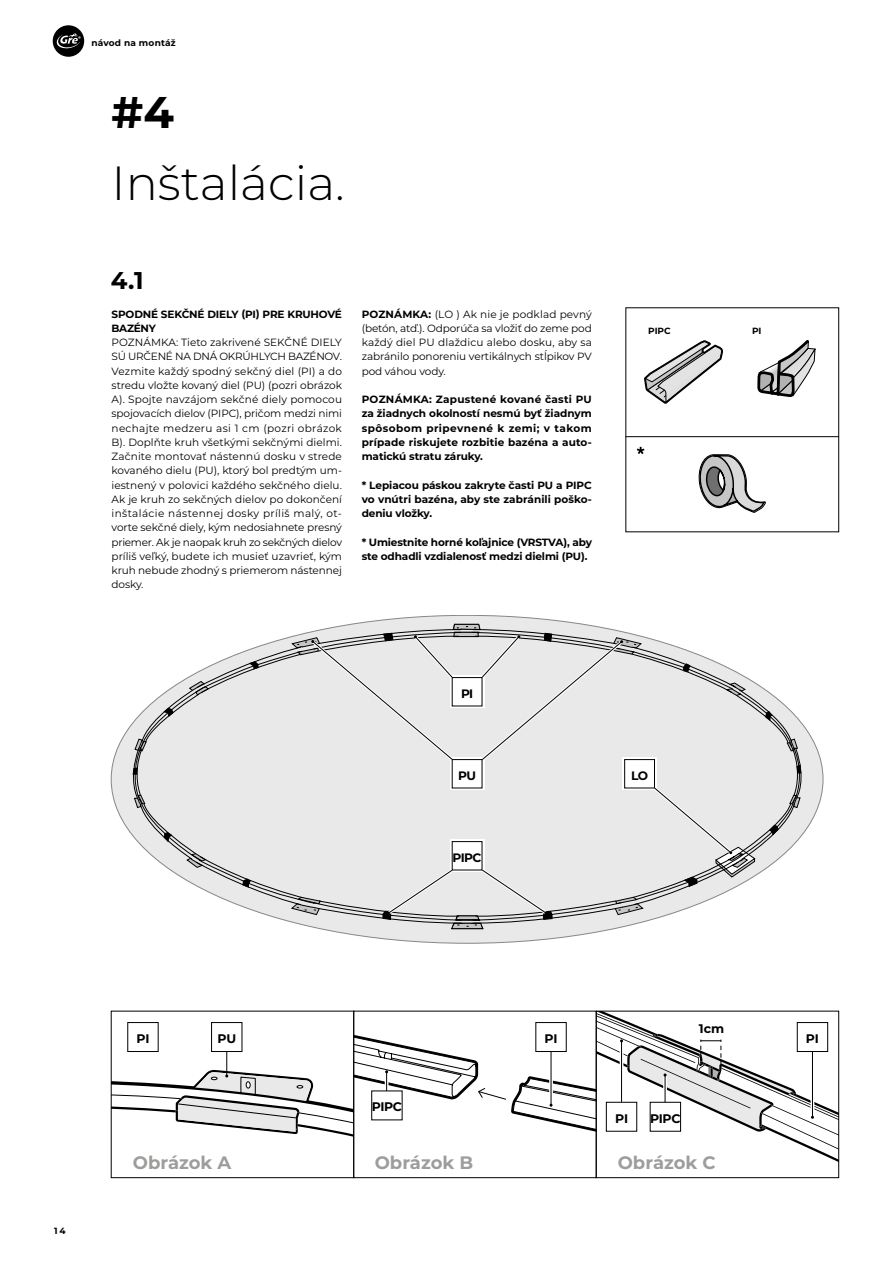
<style>
.page{position:relative;width:893px;height:1263px;background:#fff}
.page>*{position:absolute;margin:0;border:0;box-sizing:border-box;transform-origin:0 0}
.t1{font:300 47.85px "Montserrat";color:#000}
.t2{font:700 44.25px "Montserrat";color:#000}
.t3{font:700 24.15px "Montserrat";color:#000}
.t4{font:700 18px "Montserrat";color:#9d9d9c}
.t5{font:700 12.45px "Montserrat";letter-spacing:-.015em;color:#000}
.t6{font:700 12.15px "Montserrat";letter-spacing:-.06em;color:#000}
.t7{font:10.5px/14.2px "Montserrat";letter-spacing:-.01em;color:#000;text-align:justify}
.t8{font:700 10.5px/14.2px "Montserrat";letter-spacing:-.01em;color:#000}
.t9{font:700 9px "Montserrat";letter-spacing:.02em;color:#000}
.s1{font-weight:700}
</style>
<div class="page">
<svg style="left:53px;top:25px;width:31px;height:32px"></svg>
<svg style="left:644px;top:340px;width:79px;height:64px"></svg>
<svg style="left:757px;top:340px;width:59px;height:57px"></svg>
<svg style="left:637px;top:447px;width:7px;height:7px"></svg>
<svg style="left:697px;top:454px;width:69px;height:79px"></svg>
<svg style="left:111px;top:1011px;width:728px;height:154px"></svg>
<div style="left:111px;top:615px;width:712px;height:328px;background:#e9e9e9;border-radius:50%"></div>
<svg style="left:127px;top:636px;width:680px;height:287px"></svg>
<svg style="left:796px;top:764px;width:5px;height:9px"></svg>
<svg style="left:769px;top:824px;width:10px;height:12px"></svg>
<svg style="left:765px;top:711px;width:7px;height:10px"></svg>
<svg style="left:683px;top:663px;width:7px;height:9px"></svg>
<svg style="left:249px;top:661px;width:10px;height:8px"></svg>
<svg style="left:163px;top:708px;width:11px;height:9px"></svg>
<svg style="left:133px;top:767px;width:5px;height:8px"></svg>
<svg style="left:164px;top:832px;width:8px;height:10px"></svg>
<svg style="left:242px;top:878px;width:9px;height:10px"></svg>
<svg style="left:450px;top:764px;width:34px;height:26px"></svg>
<svg style="left:622px;top:757px;width:35px;height:33px"></svg>
<svg style="left:450px;top:839px;width:34px;height:27px"></svg>
<div style="left:452px;top:759px;width:30px;height:29px;background:#fff"></div>
<div style="left:625px;top:759px;width:29px;height:29px;background:#fff"></div>
<div style="left:624px;top:759px;width:31px;height:29px;border:1px solid #000"></div>
<div style="left:452px;top:841px;width:30px;height:29px;background:#fff"></div>
<div style="left:452px;top:841px;width:30px;height:29px;border:1px solid #000"></div>
<svg style="left:382px;top:866px;width:171px;height:63px"></svg>
<svg style="left:650px;top:784px;width:105px;height:103px"></svg>
<svg style="left:291px;top:624px;width:351px;height:140px"></svg>
<div style="left:372px;top:1091px;width:30px;height:29px;background:#fff"></div>
<hr style="left:625px;top:436px;width:214px;height:1px;background:#000">
<p class="t9" style="left:91px;top:37px;width:86px">návod na montáž</p>
<h2 class="t2" style="left:112px;top:80px;width:64px">#4</h2>
<h1 class="t1" style="left:112px;top:150px;width:235px">Inštalácia.</h1>
<h3 class="t3" style="left:111px;top:263px;width:34px">4.1</h3>
<p class="t8" style="left:112px;top:306px;width:232px">SPODNÉ SEKČNÉ DIELY (PI) PRE KRUHOVÉ<br>BAZÉNY</p>
<p class="t7" style="left:112px;top:335px;width:232px">POZNÁMKA: Tieto zakrivené SEKČNÉ DIELY SÚ URČENÉ NA DNÁ OKRÚHLYCH BAZÉNOV.<br>Vezmite každý spodný sekčný diel (PI) a do stredu vložte kovaný diel (PU) (pozri obrázok A). Spojte navzájom sekčné diely pomocou spojovacích dielov (PIPC), pričom medzi nimi nechajte medzeru asi 1 cm (pozri obrázok B). Doplňte kruh všetkými sekčnými dielmi.<br>Začnite montovať nástennú dosku v strede kovaného dielu (PU), ktorý bol predtým um&shy;iestnený v polovici každého sekčného dielu.<br>Ak je kruh zo sekčných dielov po dokončení inštalácie nástennej dosky príliš malý, ot&shy;vorte sekčné diely, kým nedosiahnete presný priemer. Ak je naopak kruh zo sekčných dielov príliš veľký, budete ich musieť uzavrieť, kým kruh nebude zhodný s priemerom nástennej dosky.</p>
<p class="t7" style="left:362px;top:306px;width:232px"><span class="s1">POZNÁMKA:</span> (LO ) Ak nie je podklad pevný (betón, atď.). Odporúča sa vložiť do zeme pod každý diel PU dlaždicu alebo dosku, aby sa zabránilo ponoreniu vertikálnych stĺpikov PV pod váhou vody.</p>
<p class="t8" style="left:362px;top:392px;width:232px;text-align:justify">POZNÁMKA: Zapustené kované časti PU za žiadnych okolností nesmú byť žiadnym spôsobom pripevnené k zemi; v takom prípade riskujete rozbitie bazéna a auto&shy;matickú stratu záruky.</p>
<p class="t8" style="left:362px;top:477px;width:232px;text-align:justify">* Lepiacou páskou zakryte časti PU a PIPC vo vnútri bazéna, aby ste zabránili poško&shy;deniu vložky.</p>
<p class="t8" style="left:362px;top:534px;width:232px">* Umiestnite horné koľajnice (VRSTVA), aby ste odhadli vzdialenosť medzi dielmi (PU).</p>
<p class="t9" style="left:648px;top:324px;width:24px">PIPC</p>
<p class="t9" style="left:752px;top:324px;width:11px">PI</p>
<p class="t6" style="left:461px;top:685px;width:14px">PI</p>
<p class="t6" style="left:458px;top:767px;width:19px">PU</p>
<p class="t6" style="left:631px;top:767px;width:18px">LO</p>
<p class="t6" style="left:453px;top:849px;width:30px">PIPC</p>
<p class="t9" style="left:54px;top:1224px;width:13px">14</p>
<p class="t5" style="left:136px;top:1030px;width:15px">PI</p>
<p class="t5" style="left:217px;top:1030px;width:20px">PU</p>
<p class="t5" style="left:372px;top:1098px;width:32px">PIPC</p>
<p class="t5" style="left:544px;top:1030px;width:15px">PI</p>
<p class="t5" style="left:699px;top:1020px;width:27px">1cm</p>
<p class="t5" style="left:615px;top:1109px;width:15px">PI</p>
<p class="t5" style="left:650px;top:1109px;width:32px">PIPC</p>
<h3 class="t4" style="left:133px;top:1149px;width:100px">Obrázok A</h3>
<h3 class="t4" style="left:375px;top:1149px;width:100px">Obrázok B</h3>
<h3 class="t4" style="left:618px;top:1149px;width:99px">Obrázok C</h3>
<p class="t5" style="left:806px;top:1030px;width:15px">PI</p>
</div>
